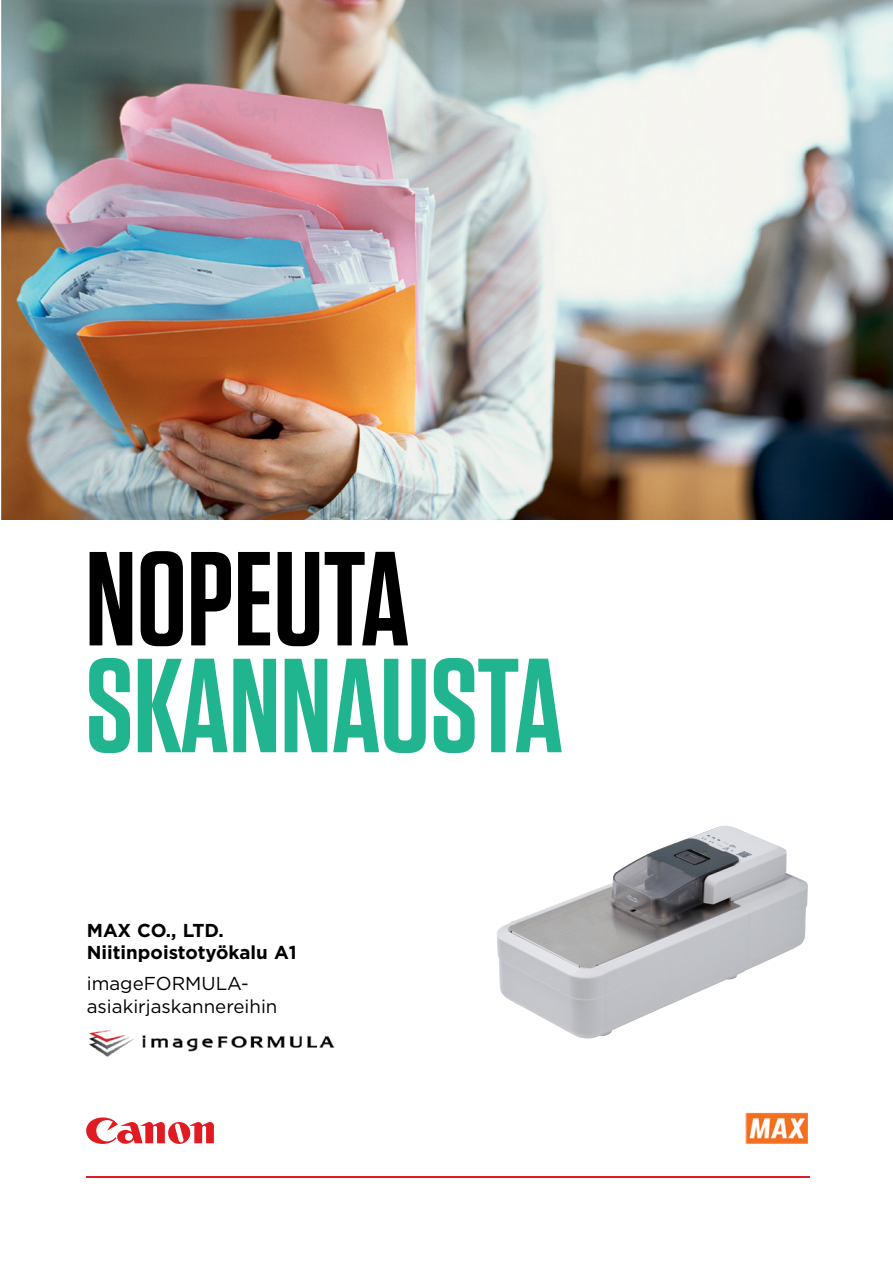
<style>
.page{position:relative;width:893px;height:1263px;background:#fff}
.page>*{position:absolute;margin:0;border:0;box-sizing:border-box;transform-origin:0 0}
.t1{font:600 133.5px "Tungsten";color:#20b58e}
.t2{font:600 133.5px "Tungsten";color:#000}
.t3{font:18.75px/22.5px "Gotham";color:#000}
.t4{font:700 18.75px/22.5px "Gotham";color:#000}
</style>
<div class="page">
<svg style="left:86px;top:1117px;width:128px;height:27px"></svg>
<hr style="left:86px;top:1176px;width:723px;height:2px;background:#e11b22">
<img style="left:1px;top:0;width:892px;height:520px">
<img style="left:88px;top:1029px;width:247px;height:28px">
<img style="left:497px;top:825px;width:311px;height:213px">
<img style="left:745px;top:1112px;width:63px;height:32px">
<h1 class="t2" style="left:85px;top:529px;width:326px">NOPEUTA</h1>
<h1 class="t1" style="left:85px;top:635px;width:479px">SKANNAUSTA</h1>
<p class="t4" style="left:87px;top:919px;width:211px">MAX CO., LTD.<br>Niitinpoistotyökalu A1</p>
<p class="t3" style="left:87px;top:972px;width:192px">imageFORMULA&shy;asiakirjaskannereihin</p>
</div>
